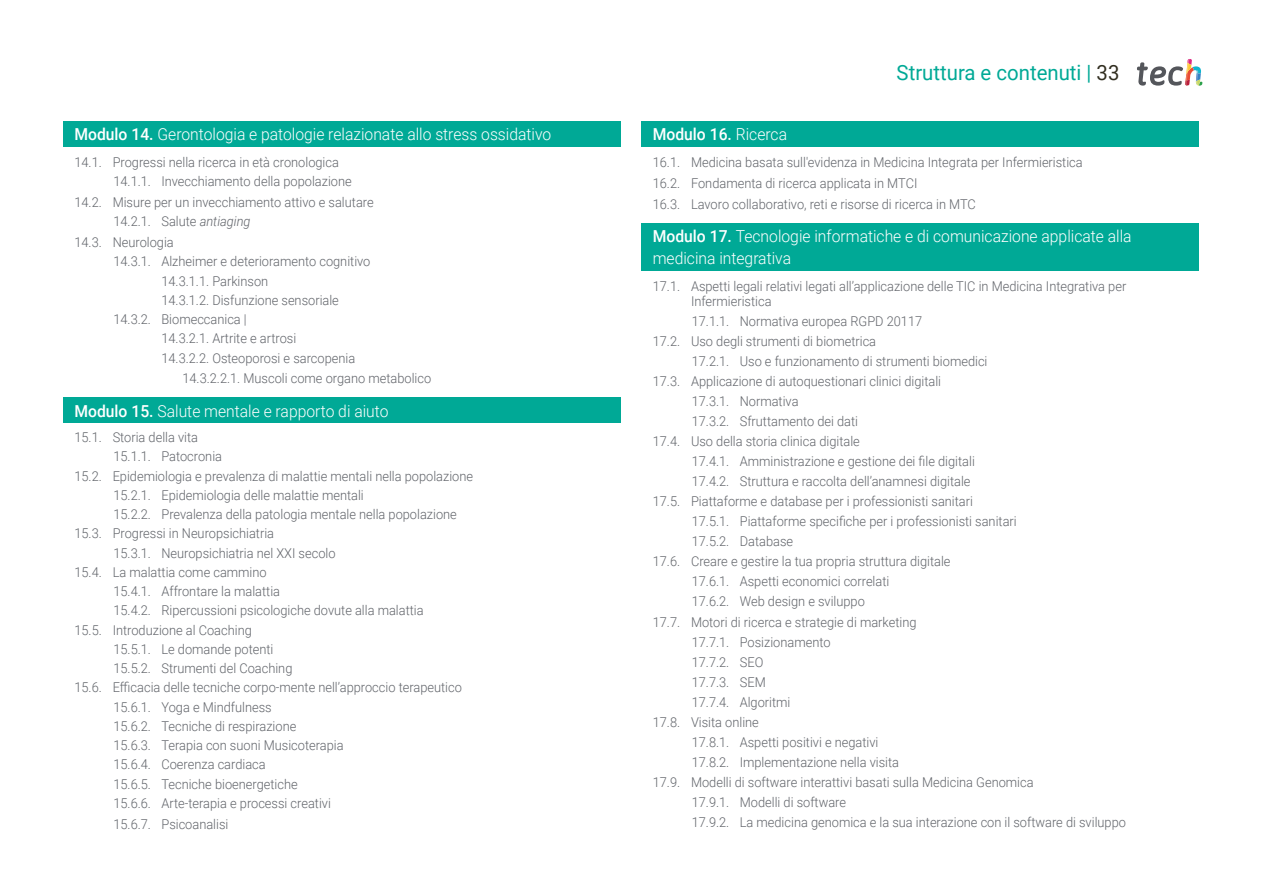
<style>
.page{position:relative;width:1263px;height:893px;background:#fff}
.page>*{position:absolute;margin:0;border:0;box-sizing:border-box;transform-origin:0 0}
.t1{font:21px "Roboto";color:#00a996}
.t2{font:300 16.5px/22.5px "Roboto";color:#fff;scale:.95 1}
.t3{font:500 16.5px "Roboto";color:#fff;scale:.95 1}
.t4{font:300 13.5px/19.2px "Roboto";color:#61646a;scale:.95 1}
.s1{font-weight:500}
.s2{font-style:italic}
.s3{color:#312e20}
.s4{font-weight:300}
</style>
<div class="page">
<div style="left:63px;top:121px;width:558px;height:25px;background:#00a996"></div>
<div style="left:63px;top:398px;width:558px;height:25px;background:#00a996"></div>
<svg style="left:1137px;top:59px;width:65px;height:27px"></svg>
<div style="left:642px;top:121px;width:557px;height:25px;background:#00a996"></div>
<div style="left:642px;top:223px;width:557px;height:47px;background:#00a996"></div>
<p class="t2" style="left:74px;top:122px;width:503px"><span class="s1">Modulo 14.</span> Gerontologia e patologie relazionate allo stress ossidativo</p>
<p class="t4" style="left:113px;top:152px;width:252px;text-indent:-39px">14.1. Progressi nella ricerca in età cronologica<br>14.1.1. Invecchiamento della popolazione</p>
<p class="t4" style="left:113px;top:192px;width:275px;text-indent:-39px">14.2. Misure per un invecchiamento attivo e salutare<br>14.2.1. Salute <span class="s2">antiaging</span></p>
<p class="t4" style="left:74px;top:232px;width:106px">14.3. Neurologia</p>
<p class="t4" style="left:113px;top:251px;width:272px">14.3.1. Alzheimer e deterioramento cognitivo</p>
<p class="t4" style="left:161px;top:271px;width:114px">14.3.1.1. Parkinson</p>
<p class="t4" style="left:161px;top:290px;width:188px">14.3.1.2. Disfunzione sensoriale</p>
<p class="t4" style="left:113px;top:309px;width:142px">14.3.2. Biomeccanica |</p>
<p class="t4" style="left:161px;top:328px;width:143px">14.3.2.1. Artrite e artrosi</p>
<p class="t4" style="left:161px;top:348px;width:205px">14.3.2.2. Osteoporosi e sarcopenia</p>
<p class="t4" style="left:182px;top:368px;width:263px">14.3.2.2.1. Muscoli come organo metabolico</p>
<p class="t2" style="left:74px;top:399px;width:332px"><span class="s1">Modulo 15.</span> Salute mentale e rapporto di aiuto</p>
<p class="t4" style="left:74px;top:427px;width:132px">15.1. Storia della vita</p>
<p class="t4" style="left:113px;top:446px;width:116px">15.1.1. Patocronia</p>
<p class="t4" style="left:74px;top:466px;width:421px">15.2. Epidemiologia e prevalenza di malattie mentali nella popolazione</p>
<p class="t4" style="left:113px;top:485px;width:265px">15.2.1. Epidemiologia delle malattie mentali</p>
<p class="t4" style="left:113px;top:504px;width:363px">15.2.2. Prevalenza della patologia mentale nella popolazione</p>
<p class="t4" style="left:74px;top:523px;width:212px">15.3. Progressi in Neuropsichiatria</p>
<p class="t4" style="left:113px;top:543px;width:235px">15.3.1. Neuropsichiatria nel XXI secolo</p>
<p class="t4" style="left:74px;top:562px;width:204px">15.4. La malattia come cammino</p>
<p class="t4" style="left:113px;top:581px;width:177px">15.4.1. Affrontare la malattia</p>
<p class="t4" style="left:113px;top:600px;width:328px">15.4.2. Ripercussioni psicologiche dovute alla malattia</p>
<p class="t4" style="left:74px;top:620px;width:188px">15.5. Introduzione al Coaching</p>
<p class="t4" style="left:113px;top:639px;width:170px">15.5.1. Le domande potenti</p>
<p class="t4" style="left:113px;top:658px;width:190px">15.5.2. Strumenti del Coaching</p>
<p class="t4" style="left:74px;top:677px;width:409px">15.6. Efficacia delle tecniche corpo-mente nell’approccio terapeutico</p>
<p class="t4" style="left:113px;top:697px;width:168px">15.6.1. Yoga e Mindfulness</p>
<p class="t4" style="left:113px;top:716px;width:194px">15.6.2. Tecniche di respirazione</p>
<p class="t4" style="left:113px;top:735px;width:244px">15.6.3. Terapia con suoni Musicoterapia</p>
<p class="t4" style="left:113px;top:754px;width:162px">15.6.4. Coerenza cardiaca</p>
<p class="t4" style="left:113px;top:774px;width:195px">15.6.5. Tecniche bioenergetiche</p>
<p class="t4" style="left:113px;top:793px;width:230px">15.6.6. Arte-terapia e processi creativi</p>
<p class="t4" style="left:113px;top:814px;width:123px">15.6.7. Psicoanalisi</p>
<h1 class="t1" style="left:897px;top:57px;width:224px">Struttura e contenuti | <span class="s3">33</span></h1>
<p class="t3" style="left:653px;top:123px;width:143px">Modulo 16. <span class="s4">Ricerca</span></p>
<p class="t4" style="left:653px;top:151px;width:454px;line-height:20.7px">16.1. Medicina basata sull'evidenza in Medicina Integrata per Infermieristica<br>16.2. Fondamenta di ricerca applicata in MTCI<br>16.3. Lavoro collaborativo, reti e risorse di ricerca in MTC</p>
<p class="t2" style="left:653px;top:224px;width:505px"><span class="s1">Modulo 17.</span> Tecnologie informatiche e di comunicazione applicate alla medicina integrativa</p>
<p class="t4" style="left:691px;top:277px;width:460px;line-height:15.8px;text-indent:-38px">17.1. Aspetti legali relativi legati all’applicazione delle TIC in Medicina Integrativa per<br>Infermieristica</p>
<p class="t4" style="left:653px;top:311px;width:285px;line-height:20px;text-indent:39px">17.1.1. Normativa europea RGPD 20117<br>17.2. Uso degli strumenti di biometrica</p>
<p class="t4" style="left:692px;top:351px;width:313px">17.2.1. Uso e funzionamento di strumenti biomedici</p>
<p class="t4" style="left:653px;top:371px;width:305px">17.3. Applicazione di autoquestionari clinici digitali</p>
<p class="t4" style="left:692px;top:391px;width:114px">17.3.1. Normativa</p>
<p class="t4" style="left:692px;top:411px;width:177px">17.3.2. Sfruttamento dei dati</p>
<p class="t4" style="left:653px;top:431px;width:220px">17.4. Uso della storia clinica digitale</p>
<p class="t4" style="left:692px;top:451px;width:299px">17.4.1. Amministrazione e gestione dei file digitali</p>
<p class="t4" style="left:692px;top:471px;width:295px">17.4.2. Struttura e raccolta dell’anamnesi digitale</p>
<p class="t4" style="left:653px;top:492px;width:339px">17.5. Piattaforme e database per i professionisti sanitari</p>
<p class="t4" style="left:692px;top:512px;width:344px">17.5.1. Piattaforme specifiche per i professionisti sanitari</p>
<p class="t4" style="left:692px;top:532px;width:108px">17.5.2. Database</p>
<p class="t4" style="left:653px;top:552px;width:315px">17.6. Creare e gestire la tua propria struttura digitale</p>
<p class="t4" style="left:692px;top:572px;width:209px">17.6.1. Aspetti economici correlati</p>
<p class="t4" style="left:692px;top:592px;width:184px">17.6.2. Web design e sviluppo</p>
<p class="t4" style="left:653px;top:612px;width:279px">17.7. Motori di ricerca e strategie di marketing</p>
<p class="t4" style="left:692px;top:632px;width:148px">17.7.1. Posizionamento</p>
<p class="t4" style="left:692px;top:652px;width:77px">17.7.2. SEO</p>
<p class="t4" style="left:692px;top:672px;width:79px">17.7.3. SEM</p>
<p class="t4" style="left:692px;top:692px;width:105px">17.7.4. Algoritmi</p>
<p class="t4" style="left:653px;top:712px;width:113px">17.8. Visita online</p>
<p class="t4" style="left:692px;top:732px;width:198px">17.8.1. Aspetti positivi e negativi</p>
<p class="t4" style="left:692px;top:752px;width:220px">17.8.2. Implementazione nella visita</p>
<p class="t4" style="left:653px;top:772px;width:402px">17.9. Modelli di software interattivi basati sulla Medicina Genomica</p>
<p class="t4" style="left:692px;top:792px;width:164px">17.9.1. Modelli di software</p>
<p class="t4" style="left:692px;top:812px;width:459px">17.9.2. La medicina genomica e la sua interazione con il software di sviluppo</p>
</div>
